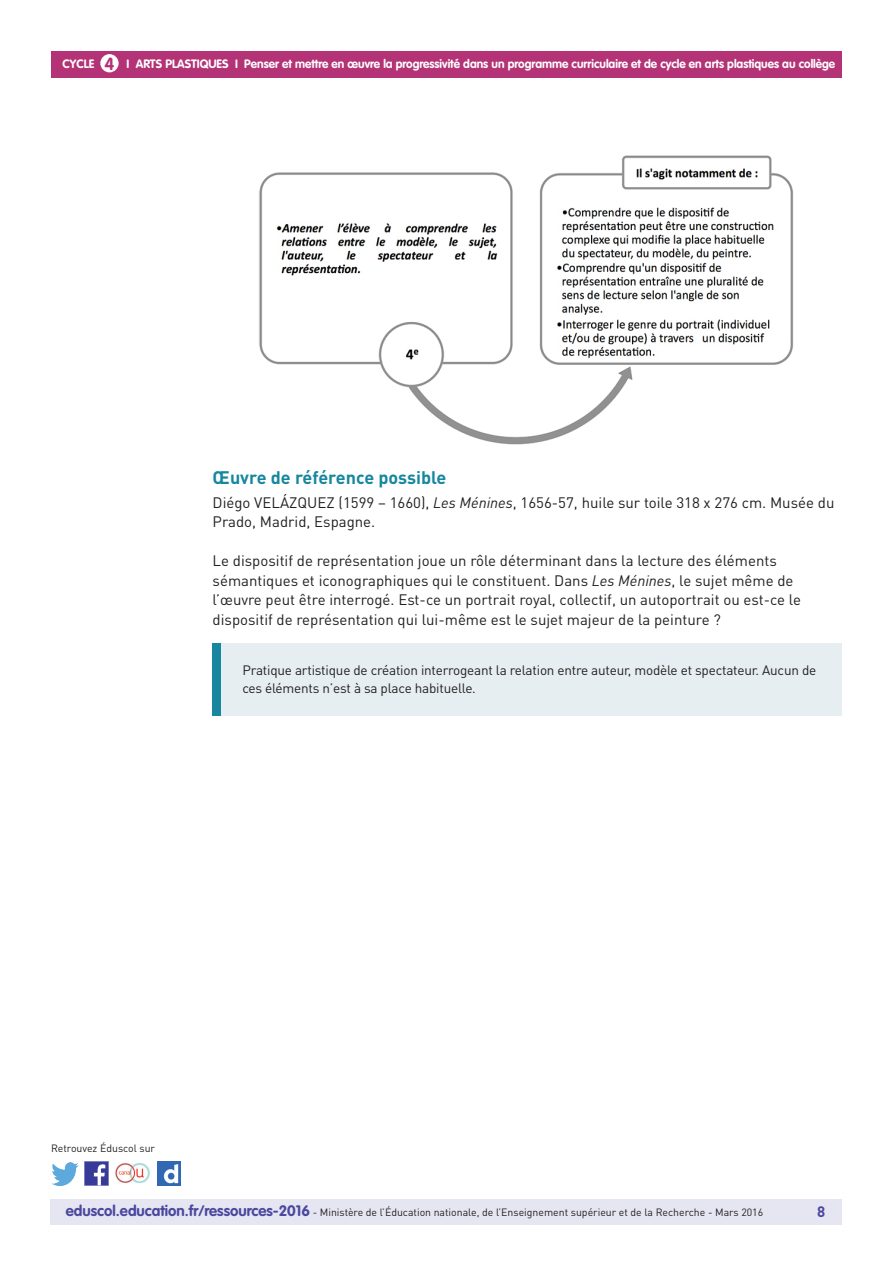
<style>
.page{position:relative;width:893px;height:1263px;background:#fff}
.page>*{position:absolute;margin:0;border:0;box-sizing:border-box;transform-origin:0 0}
.t1{font:700 18px "DIN Pro";color:#16879f}
.t2{font:15px/19.5px "DIN Pro";color:#231f20}
.t3{font:700 15px "DIN Pro";color:#4a489e}
.t4{font:13.5px/18px "DIN Pro";letter-spacing:-.015em;color:#231f20}
.t5{font:700 12px "VAG Rounded Std";color:#fff}
.t6{font:10.5px "DIN Pro";color:#231f20}
.s1{font-size:17.25px;color:#b43376}
.s2{font-style:italic}
.s3{font-family:"VAG Rounded Std";font-weight:700;font-size:15px;color:#4a489e}
</style>
<div class="page">
<div style="left:50px;top:1199px;width:791px;height:26px;background:#e6e5f2"></div>
<div style="left:51px;top:51px;width:791px;height:27px;background:#b43376"></div>
<div style="left:100px;top:54px;width:19px;height:18px;background:#fff;border-radius:50%"></div>
<img style="left:85px;top:1162px;width:23px;height:23px">
<img style="left:51px;top:1163px;width:28px;height:22px">
<img style="left:158px;top:1162px;width:22px;height:23px">
<img style="left:115px;top:1163px;width:35px;height:21px">
<img style="left:259px;top:155px;width:535px;height:290px">
<div style="left:213px;top:643px;width:629px;height:72px;background:#e6eef2"></div>
<div style="left:213px;top:643px;width:8px;height:72px;background:#16879f"></div>
<p class="t5" style="left:63px;top:57px;width:773px">CYCLE <span class="s1">4</span> I Arts plastiques I Penser et mettre en œuvre la progressivité dans un programme curriculaire et de cycle en arts plastiques au collège</p>
<p class="t1" style="left:213px;top:465px;width:235px">Œuvre de référence possible</p>
<p class="t2" style="left:213px;top:492px;width:623px">Diégo VELÁZQUEZ (1599 – 1660), <span class="s2">Les Ménines</span>, 1656-57, huile sur toile 318 x 276 cm. Musée du<br>Prado, Madrid, Espagne.</p>
<p class="t2" style="left:213px;top:551px;width:590px">Le dispositif de représentation joue un rôle déterminant dans la lecture des éléments sémantiques et iconographiques qui le constituent. Dans <span class="s2">Les Ménines</span>, le sujet même de l’œuvre peut être interrogé. Est-ce un portrait royal, collectif, un autoportrait ou est-ce le dispositif de représentation qui lui-même est le sujet majeur de la peinture ?</p>
<p class="t4" style="left:242px;top:661px;width:575px">Pratique artistique de création interrogeant la relation entre auteur, modèle et spectateur. Aucun de ces éléments n’est à sa place habituelle.</p>
<p class="t6" style="left:51px;top:1141px;width:106px">Retrouvez Éduscol sur</p>
<p class="t6" style="left:66px;top:1205px;width:699px"><span class="s3">eduscol.education.fr/ressources-2016</span> - Ministère de l’Éducation nationale, de l’Enseignement supérieur et de la Recherche - Mars 2016</p>
<p class="t3" style="left:817px;top:1201px;width:10px">8</p>
</div>
